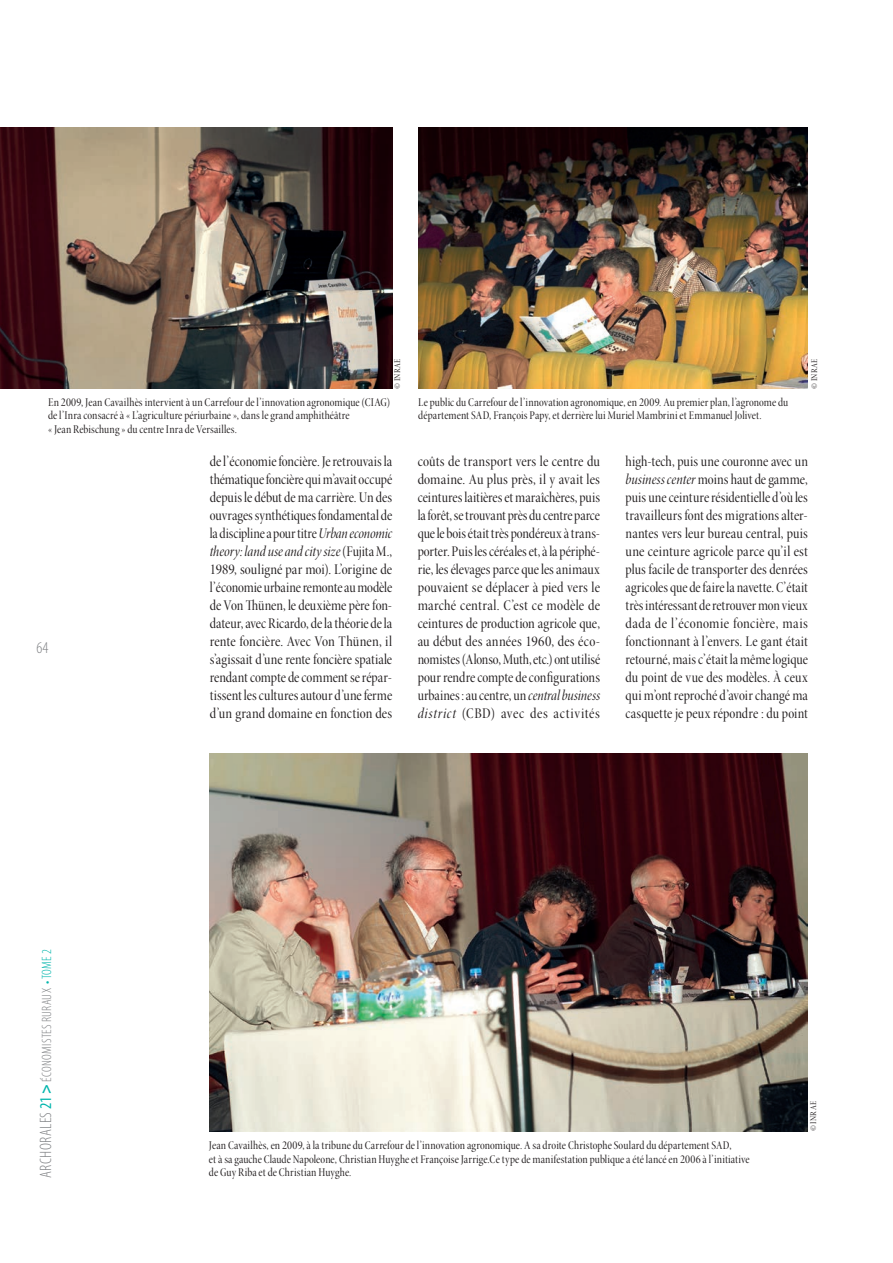
<style>
.page{position:relative;width:893px;height:1263px;background:#fff}
.page>*{position:absolute;margin:0;border:0;box-sizing:border-box;transform-origin:0 0}
.t1{font:300 condensed 16.5px "Myriad Pro";color:#808285}
.t2{font:15px/18px "Minion Pro Cn Disp";letter-spacing:.005em;color:#231f20;text-align:justify}
.t3{font:15px "Minion Pro Cn It Disp";letter-spacing:.005em;color:#231f20}
.t4{font:300 condensed 13.5px "Myriad Pro";letter-spacing:.02em;color:#808285}
.t5{font:12px/13.5px "Minion Pro Cn Disp";letter-spacing:.01em;color:#231f20}
.t6{font:9px "Minion Pro Cn Disp";letter-spacing:.04em;color:#231f20}
.s1{font-family:"Minion Pro Cn It Disp"}
.s2{font-family:"Minion Pro Cn Disp"}
.s3{font-size:16.5px}
.s4{font-weight:400;font-size:16.5px;color:#00b5ac}
.s5{font-weight:700;font-size:16.5px;color:#00b5ac}
.s6{color:#00b5ac}
</style>
<div class="page">
<img style="left:0;top:127px;width:392px;height:262px">
<img style="left:210px;top:754px;width:597px;height:377px">
<img style="left:418px;top:128px;width:390px;height:261px">
<p class="t6" style="left:392px;top:389px;width:32px;rotate:-90deg">© INRAE</p>
<p class="t6" style="left:809px;top:389px;width:32px;rotate:-90deg">© INRAE</p>
<p class="t5" style="left:48px;top:395px;width:344px">En 2009, Jean Cavailhès intervient à un Carrefour de l’innovation agronomique (CIAG) de l’Inra consacré à « L’agriculture périurbaine », dans le grand amphithéâtre<br>« Jean Rebischung » du centre Inra de Versailles.</p>
<p class="t1" style="left:37px;top:639px;width:13px">64</p>
<p class="t2" style="left:210px;top:452px;width:184px">de l’économie foncière. Je retrouvais la thématique foncière qui m’avait occupé depuis le début de ma carrière. Un des ouvrages synthétiques fondamental de la discipline a pour titre <span class="s1">Urban economic</span></p>
<p class="t3" style="left:210px;top:542px;width:184px">theory: land use and city size <span class="s2">(Fujita M.,</span></p>
<p class="t2" style="left:210px;top:561px;width:184px">1989, souligné par moi). L’origine de l’économie urbaine remonte au modèle de Von Thünen, le deuxième père fon&shy;dateur, avec Ricardo, de la théorie de la rente foncière. Avec Von Thünen, il s’agissait d’une rente foncière spatiale rendant compte de comment se répar&shy;tissent les cultures autour d’une ferme d’un grand domaine en fonction des</p>
<p class="t5" style="left:418px;top:395px;width:371px">Le public du Carrefour de l’innovation agronomique, en 2009. Au premier plan, l’agronome du département SAD, François Papy, et derrière lui Muriel Mambrini et Emmanuel Jolivet.</p>
<p class="t2" style="left:418px;top:452px;width:184px">coûts de transport vers le centre du domaine. Au plus près, il y avait les ceintures laitières et maraîchères, puis la forêt, se trouvant près du centre parce que le bois était très pondéreux à trans&shy;porter. Puis les céréales et, à la périphé&shy;rie, les élevages parce que les animaux pouvaient se déplacer à pied vers le marché central. C’est ce modèle de ceintures de production agricole que, au début des années 1960, des éco&shy;nomistes (Alonso, Muth, etc.) ont utilisé pour rendre compte de configurations urbaines : au centre, un <span class="s1">central business district</span> (CBD) avec des activités</p>
<p class="t2" style="left:626px;top:452px;width:184px">high-tech, puis une couronne avec un <span class="s1">business center</span> moins haut de gamme, puis une ceinture résidentielle d’où les travailleurs font des migrations alter&shy;nantes vers leur bureau central, puis une ceinture agricole parce qu’il est plus facile de transporter des denrées agricoles que de faire la navette. C’était très intéressant de retrouver mon vieux dada de l’économie foncière, mais fonctionnant à l’envers. Le gant était retourné, mais c’était la même logique du point de vue des modèles. À ceux qui m’ont reproché d’avoir changé ma casquette je peux répondre : du point</p>
<p class="t4" style="left:40px;top:1178px;width:230px;rotate:-90deg"><span class="s3">ARCHORALES</span><span class="s4">21</span> <span class="s5">&gt;</span> ÉCONOMISTES RURAUX <span class="s6">• TOME 2</span></p>
<p class="t5" style="left:209px;top:1139px;width:542px">Jean Cavailhès, en 2009, à la tribune du Carrefour de l’innovation agronomique. A sa droite Christophe Soulard du département SAD,<br>et à sa gauche Claude Napoleone, Christian Huyghe et Françoise Jarrige.Ce type de manifestation publique a été lancé en 2006 à l’initiative de Guy Riba et de Christian Huyghe.</p>
<p class="t6" style="left:808px;top:1131px;width:32px;rotate:-90deg">© INRAE</p>
</div>
